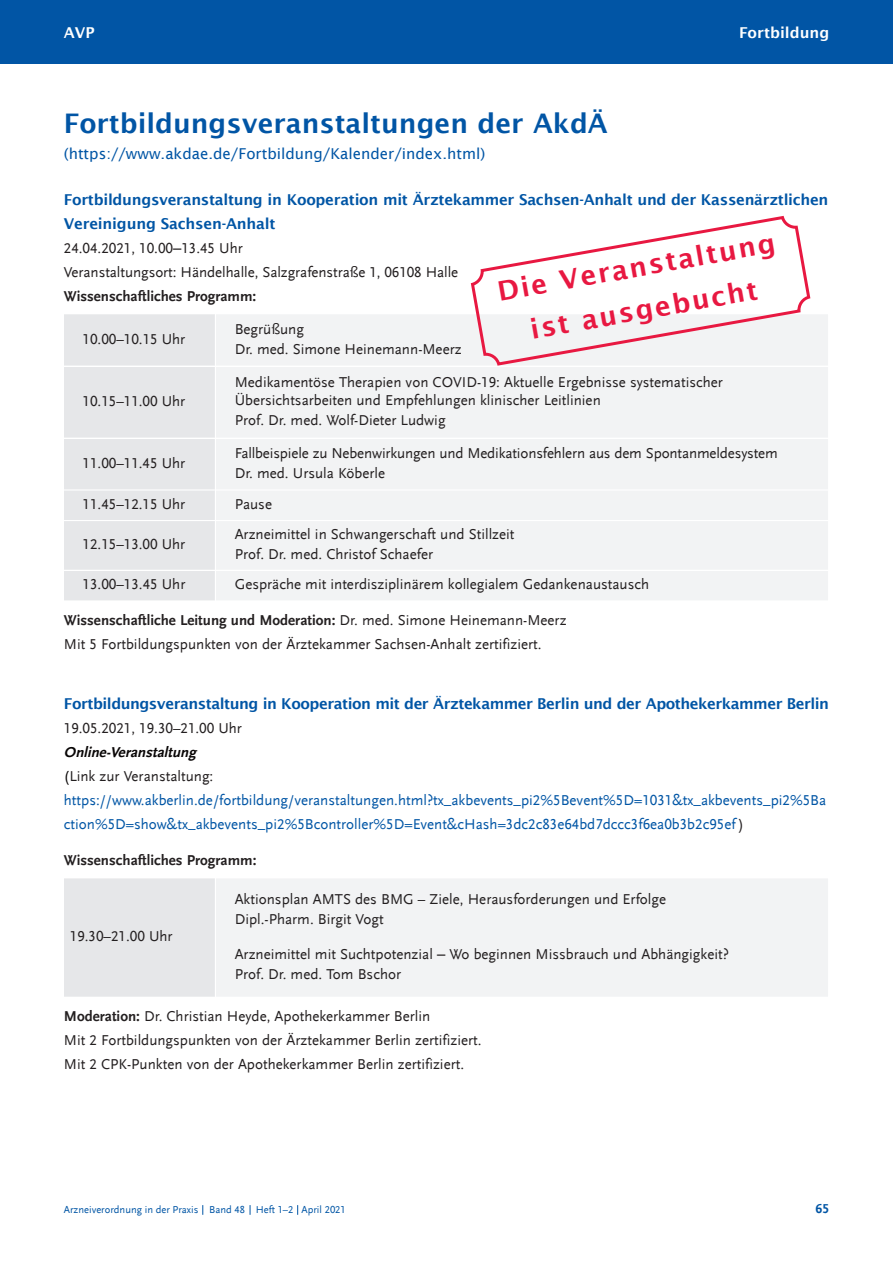
<style>
.page{position:relative;width:893px;height:1263px;background:#fff}
.page>*{position:absolute;margin:0;border:0;box-sizing:border-box;transform-origin:0 0}
.t1{font:600 27px "Lucida Sans";color:#0155a5}
.t2{font:600 27px/43.2px "Lucida Sans";color:#e81841;text-align:center}
.t3{font:15px/24px "Scala Sans LF";color:#231f20}
.t4{font:15px/24px "Scala Sans LF";color:#0155a5}
.t5{font:700 15px "Scala Sans LF";color:#231f20}
.t6{font:600 15px/24px "Lucida Sans";letter-spacing:-.02em;color:#0155a5}
.t7{font:15px "Lucida Sans";color:#0155a5}
.t8{font:600 15px "Lucida Sans";color:#fff}
.t9{font:700 13.5px "Scala Sans LF";color:#0155a5}
.t10{font:10.5px "Scala Sans LF";color:#0155a5}
.s1{font-family:"Arial"}
.s2{font-weight:400}
.s3{font-family:"Lucida Sans";font-weight:600}
.s4{color:#231f20}
.s5{font-weight:700;font-style:italic;color:#080505}
.s6{color:#080505}
.s7{font-weight:700}
</style>
<div class="page">
<div style="left:0;top:0;width:893px;height:64px;background:#0155a5"></div>
<div style="left:64px;top:314px;width:151px;height:52px;background:#e6e7e9"></div>
<div style="left:216px;top:314px;width:612px;height:52px;background:#f2f3f4"></div>
<div style="left:64px;top:367px;width:151px;height:71px;background:#e6e7e9"></div>
<div style="left:216px;top:367px;width:612px;height:71px;background:#f2f3f4"></div>
<div style="left:64px;top:439px;width:151px;height:50px;background:#e6e7e9"></div>
<div style="left:216px;top:439px;width:612px;height:50px;background:#f2f3f4"></div>
<div style="left:64px;top:490px;width:151px;height:30px;background:#e6e7e9"></div>
<div style="left:216px;top:490px;width:612px;height:30px;background:#f2f3f4"></div>
<div style="left:64px;top:521px;width:151px;height:49px;background:#e6e7e9"></div>
<div style="left:216px;top:521px;width:612px;height:49px;background:#f2f3f4"></div>
<div style="left:64px;top:571px;width:151px;height:29px;background:#e6e7e9"></div>
<div style="left:216px;top:571px;width:612px;height:29px;background:#f2f3f4"></div>
<div style="left:64px;top:878px;width:151px;height:119px;background:#e6e7e9"></div>
<div style="left:216px;top:878px;width:612px;height:119px;background:#f2f3f4"></div>
<svg style="left:471px;top:216px;width:339px;height:150px"></svg>
<p class="t8" style="left:64px;top:24px;width:32px">AVP</p>
<p class="t1" style="left:64px;top:107px;width:545px">Fortbildungsveranstaltungen der AkdÄ</p>
<p class="t7" style="left:64px;top:145px;width:423px">(https://www.akdae.de/Fortbildung/Kalender/index.html)</p>
<p class="t8" style="left:739px;top:24px;width:92px">Fortbildung</p>
<p class="t6" style="left:64px;top:187px;width:766px">Fortbildungsveranstaltung in Kooperation mit Ärztekammer Sachsen-Anhalt und der Kassenärztlichen<br>Vereinigung Sachsen-Anhalt</p>
<p class="t3" style="left:64px;top:236px;width:396px">24.04.2021, 10.00<span class="s1">‒</span>13.45 Uhr<br>Veranstaltungsort: Händelhalle, Salzgrafenstraße 1, 06108 Halle</p>
<p class="t5" style="left:64px;top:288px;width:194px">Wissenschaftliches Programm:</p>
<p class="t3" style="left:83px;top:327px;width:104px">10.00–10.15 Uhr</p>
<p class="t2" style="left:494px;top:269px;width:283px;rotate:-10deg">Die Veranstaltung ist ausgebucht</p>
<p class="t3" style="left:235px;top:317px;width:71px">Begrüßung</p>
<p class="t3" style="left:235px;top:337px;width:228px">Dr. med. Simone Heinemann-Meerz</p>
<p class="t3" style="left:83px;top:389px;width:104px">10.15–11.00 Uhr</p>
<p class="t3" style="left:83px;top:451px;width:104px">11.00–11.45 Uhr</p>
<p class="t3" style="left:235px;top:373px;width:490px;line-height:18px">Medikamentöse Therapien von COVID-19: Aktuelle Ergebnisse systematischer<br>Übersichtsarbeiten und Empfehlungen klinischer Leitlinien</p>
<p class="t3" style="left:235px;top:408px;width:212px">Prof. Dr. med. Wolf-Dieter Ludwig</p>
<p class="t3" style="left:235px;top:441px;width:545px">Fallbeispiele zu Nebenwirkungen und Medikationsfehlern aus dem Spontanmeldesystem</p>
<p class="t3" style="left:235px;top:461px;width:152px">Dr. med. Ursula Köberle</p>
<p class="t3" style="left:83px;top:492px;width:104px">11.45–12.15 Uhr</p>
<p class="t3" style="left:235px;top:492px;width:39px">Pause</p>
<p class="t3" style="left:83px;top:532px;width:104px">12.15–13.00 Uhr</p>
<p class="t3" style="left:235px;top:522px;width:281px">Arzneimittel in Schwangerschaft und Stillzeit</p>
<p class="t3" style="left:235px;top:542px;width:200px">Prof. Dr. med. Christof Schaefer</p>
<p class="t3" style="left:83px;top:573px;width:104px">13.00–13.45 Uhr</p>
<p class="t3" style="left:235px;top:573px;width:416px">Gespräche mit interdisziplinärem kollegialem Gedankenaustausch</p>
<p class="t5" style="left:64px;top:612px;width:504px">Wissenschaftliche Leitung und Moderation: <span class="s2">Dr. med. Simone Heinemann-Meerz</span></p>
<p class="t3" style="left:64px;top:632px;width:479px">Mit 5 Fortbildungspunkten von der Ärztekammer Sachsen-Anhalt zertifiziert.</p>
<p class="t4" style="left:64px;top:692px;width:767px"><span class="s3">Fortbildungsveranstaltung in Kooperation mit der Ärztekammer Berlin und der Apothekerkammer Berlin </span><span class="s4">19.05.2021, 19.30–21.00 Uhr<br></span><span class="s5">Online-Veranstaltung<br></span><span class="s6">(</span><span class="s4">Link zur Veranstaltung: </span>https://www.akberlin.de/fortbildung/veranstaltungen.html?tx_akbevents_pi2%5Bevent%5D=1031&amp;tx_akbevents_pi2%5Ba ction%5D=show&amp;tx_akbevents_pi2%5Bcontroller%5D=Event&amp;cHash=3dc2c83e64bd7dccc3f6ea0b3b2c95ef <span class="s4">)</span></p>
<p class="t5" style="left:64px;top:852px;width:194px">Wissenschaftliches Programm:</p>
<p class="t3" style="left:235px;top:887px;width:433px">Aktionsplan AMTS des BMG – Ziele, Herausforderungen und Erfolge</p>
<p class="t3" style="left:235px;top:907px;width:150px">Dipl.-Pharm. Birgit Vogt</p>
<p class="t3" style="left:235px;top:942px;width:496px">Arzneimittel mit Suchtpotenzial <span class="s1">‒</span> Wo beginnen Missbrauch und Abhängigkeit?</p>
<p class="t3" style="left:235px;top:962px;width:168px">Prof. Dr. med. Tom Bschor</p>
<p class="t3" style="left:64px;top:1004px;width:368px"><span class="s7">Moderation:</span> Dr. Christian Heyde, Apothekerkammer Berlin</p>
<p class="t3" style="left:64px;top:1028px;width:419px">Mit 2 Fortbildungspunkten von der Ärztekammer Berlin zertifiziert.</p>
<p class="t3" style="left:64px;top:1052px;width:402px">Mit 2 CPK-Punkten von der Apothekerkammer Berlin zertifiziert.</p>
<p class="t3" style="left:70px;top:925px;width:104px">19.30–21.00 Uhr</p>
<p class="t10" style="left:64px;top:1204px;width:283px">Arzneiverordnung in der Praxis Band 48 Heft 1–2 April 2021</p>
<p class="t9" style="left:816px;top:1201px;width:15px">65</p>
</div>
